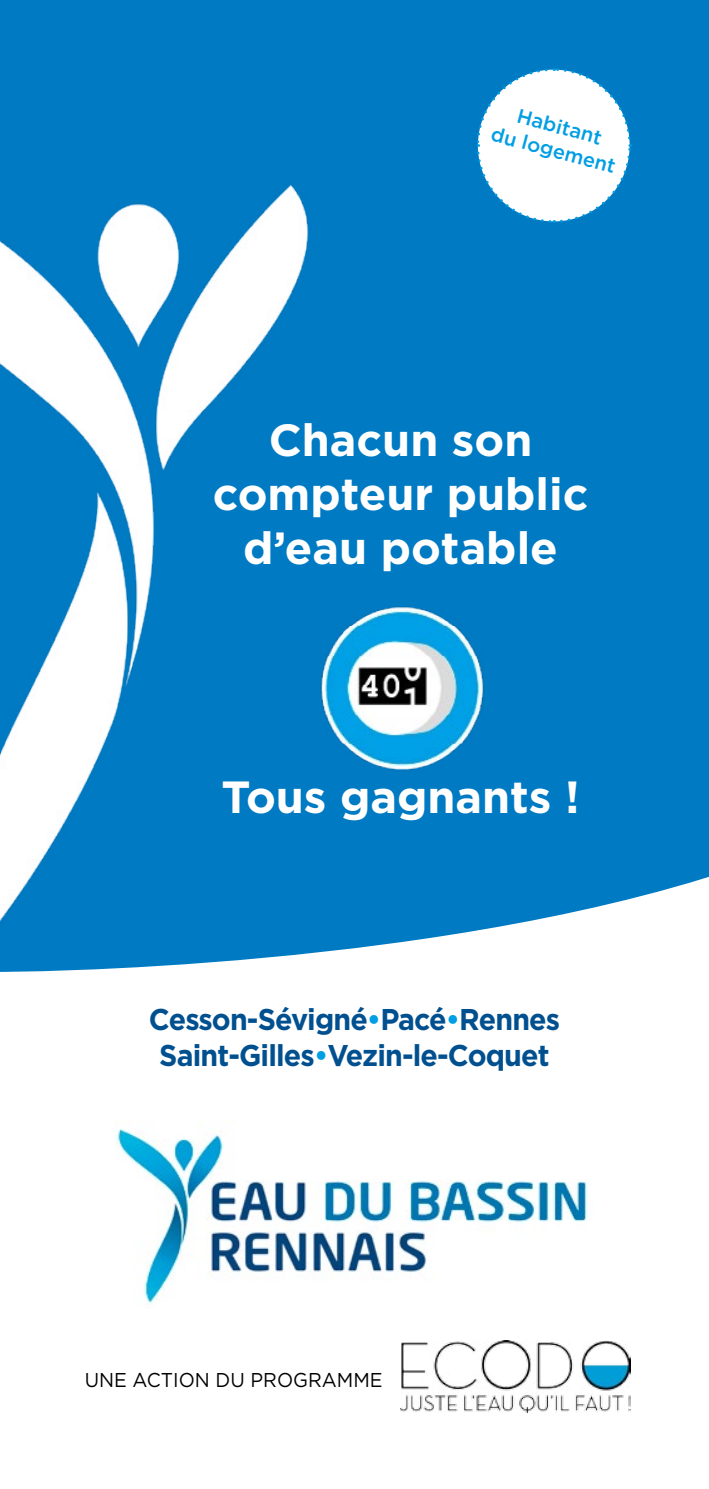
<style>
.page{position:relative;width:709px;height:1489px;background:#fff}
.page>*{position:absolute;margin:0;border:0;box-sizing:border-box;transform-origin:0 0}
.t1{font:700 45px/54px "Gotham";color:#fff;text-align:center}
.t2{font:700 30px/36px "Gotham";letter-spacing:-.03em;color:#005090;text-align:center;scale:.95 1}
.t3{font:20px "Gotham";color:#000;scale:.95 1}
.t4{font:500 20px/24px "Gotham";color:#009ee3;text-align:center}
.s1{color:#009ee3}
</style>
<div class="page">
<img style="left:116px;top:1120px;width:472px;height:185px">
<div style="left:0;top:0;width:709px;height:949px;background:#007ac3"></div>
<img style="left:0;top:139px;width:354px;height:832px">
<svg style="left:475px;top:67px;width:157px;height:157px"></svg>
<img style="left:314px;top:597px;width:173px;height:176px">
<img style="left:400px;top:1340px;width:230px;height:72px">
<p class="t4" style="left:501px;top:98px;width:129px;rotate:15deg">Habitant<br>du logement</p>
<h1 class="t1" style="left:213px;top:412px;width:377px">Chacun son compteur public d’eau potable</h1>
<h1 class="t1" style="left:221px;top:770px;width:359px">Tous gagnants !</h1>
<p class="t2" style="left:149px;top:1000px;width:434px">Cesson-Sévigné<span class="s1">•</span>Pacé<span class="s1">•</span>Rennes<br>Saint-Gilles<span class="s1">•</span>Vezin-le-Coquet</p>
<p class="t3" style="left:85px;top:1366px;width:315px">UNE ACTION DU PROGRAMME</p>
</div>
